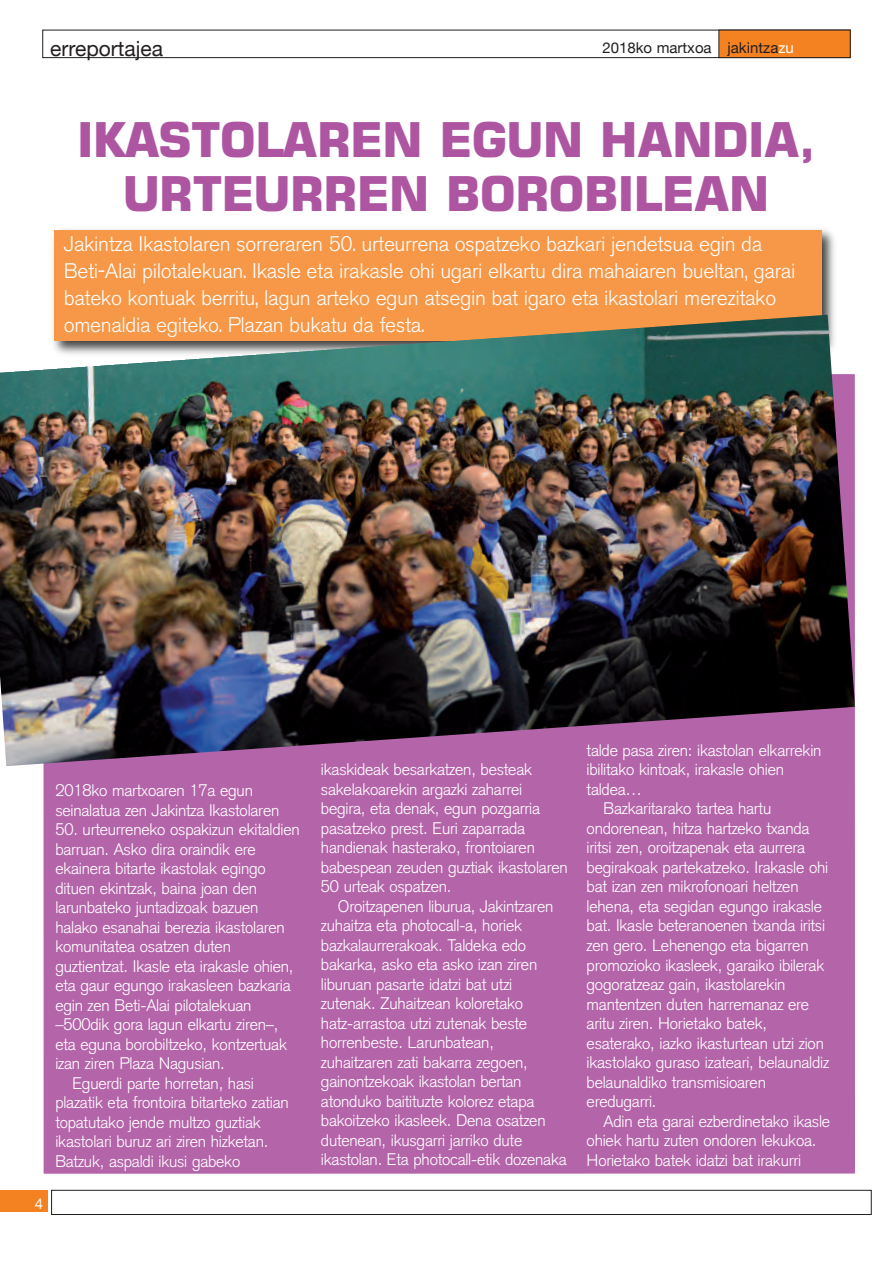
<style>
.page{position:relative;width:893px;height:1263px;background:#fff}
.page>*{position:absolute;margin:0;border:0;box-sizing:border-box;transform-origin:0 0}
.t1{font:700 48px/54px "Square 721 BT";letter-spacing:-.02em;color:#ad55a1;text-align:center}
.t2{font:300 21px/27px "Akzidenz Grotesk BE";letter-spacing:-.015em;color:#fff}
.t3{font:21px "Helvetica Neue";color:#231f20}
.t4{font:300 16.5px/19.5px "Akzidenz Grotesk";letter-spacing:-.01em;color:#fff}
.t5{font:15px "Helvetica Neue";color:#231f20}
.t6{font:15px "Helvetica Neue";color:#fff}
.s1{color:#fff}
</style>
<div class="page">
<div style="left:43px;top:30px;width:807px;height:28px;border:1px solid #231f20"></div>
<div style="left:719px;top:30px;width:131px;height:28px;background:#f58220"></div>
<div style="left:719px;top:30px;width:131px;height:28px;border:1px solid #231f20"></div>
<div style="left:0;top:1191px;width:48px;height:21px;background:#f58220"></div>
<div style="left:51px;top:1190px;width:820px;height:25px;border:1px solid #231f20"></div>
<div style="left:43px;top:374px;width:812px;height:800px;background:#b464a9"></div>
<img style="left:53px;top:229px;width:782px;height:86px">
<div style="left:54px;top:230px;width:767px;height:111px;background:#f79848"></div>
<img style="left:0;top:315px;width:855px;height:451px">
<p class="t3" style="left:50px;top:36px;width:114px">erreportajea</p>
<p class="t5" style="left:602px;top:39px;width:193px">2018ko martxoa jakintza<span class="s1">zu</span></p>
<h1 class="t1" style="left:77px;top:117px;width:741px">IKASTOLAREN EGUN HANDIA,<br>URTEURREN BOROBILEAN</h1>
<p class="t2" style="left:64px;top:232px;width:733px">Jakintza Ikastolaren sorreraren 50. urteurrena ospatzeko bazkari jendetsua egin da Beti-Alai pilotalekuan. Ikasle eta irakasle ohi ugari elkartu dira mahaiaren bueltan, garai bateko kontuak berritu, lagun arteko egun atsegin bat igaro eta ikastolari merezitako omenaldia egiteko. Plazan bukatu da festa.</p>
<p class="t6" style="left:35px;top:1194px;width:10px">4</p>
<p class="t4" style="left:55px;top:781px;width:225px">2018ko martxoaren 17a egun seinalatua zen Jakintza Ikastolaren</p>
<p class="t4" style="left:55px;top:820px;width:246px">50. urteurreneko ospakizun ekitaldien</p>
<p class="t4" style="left:55px;top:839px;width:202px">barruan. Asko dira oraindik ere</p>
<p class="t4" style="left:55px;top:859px;width:212px">ekainera bitarte ikastolak egingo</p>
<p class="t4" style="left:55px;top:878px;width:203px">dituen ekintzak, baina joan den</p>
<p class="t4" style="left:55px;top:898px;width:205px">larunbateko juntadizoak bazuen</p>
<p class="t4" style="left:55px;top:917px;width:231px">halako esanahai berezia ikastolaren</p>
<p class="t4" style="left:55px;top:937px;width:177px">komunitatea osatzen duten</p>
<p class="t4" style="left:55px;top:956px;width:240px">guztientzat. Ikasle eta irakasle ohien,</p>
<p class="t4" style="left:55px;top:976px;width:237px">eta gaur egungo irakasleen bazkaria</p>
<p class="t4" style="left:55px;top:995px;width:198px">egin zen Beti-Alai pilotalekuan</p>
<p class="t4" style="left:55px;top:1015px;width:225px">–500dik gora lagun elkartu ziren–,</p>
<p class="t4" style="left:55px;top:1034px;width:233px">eta eguna borobiltzeko, kontzertuak</p>
<p class="t4" style="left:55px;top:1054px;width:171px">izan ziren Plaza Nagusian.</p>
<p class="t4" style="left:72px;top:1073px;width:183px">Eguerdi parte horretan, hasi</p>
<p class="t4" style="left:55px;top:1093px;width:235px">plazatik eta frontoira bitarteko zatian</p>
<p class="t4" style="left:55px;top:1112px;width:207px">topatutako jende multzo guztiak</p>
<p class="t4" style="left:55px;top:1132px;width:214px">ikastolari buruz ari ziren hizketan.</p>
<p class="t4" style="left:55px;top:1151px;width:186px">Batzuk, aspaldi ikusi gabeko</p>
<p class="t4" style="left:321px;top:760px;width:248px">ikaskideak besarkatzen, besteak sakelakoarekin argazki zaharrei begira, eta denak, egun pozgarria pasatzeko prest. Euri zaparrada handienak hasterako, frontoiaren babespean zeuden guztiak ikastolaren<br>50 urteak ospatzen.</p>
<p class="t4" style="left:321px;top:896px;width:247px;text-indent:17px">Oroitzapenen liburua, Jakintzaren zuhaitza eta photocall-a, horiek bazkalaurrerakoak. Taldeka edo bakarka, asko eta asko izan ziren liburuan pasarte idatzi bat utzi zutenak. Zuhaitzean koloretako hatz-arrastoa utzi zutenak beste horrenbeste. Larunbatean, zuhaitzaren zati bakarra zegoen, gainontzekoak ikastolan bertan atonduko baitituzte kolorez etapa bakoitzeko ikasleek. Dena osatzen dutenean, ikusgarri jarriko dute ikastolan. Eta photocall-etik dozenaka</p>
<p class="t4" style="left:587px;top:740px;width:236px">talde pasa ziren: ikastolan elkarrekin</p>
<p class="t4" style="left:587px;top:760px;width:199px">ibilitako kintoak, irakasle ohien</p>
<p class="t4" style="left:587px;top:779px;width:57px">taldea…</p>
<p class="t4" style="left:604px;top:799px;width:169px">Bazkaritarako tartea hartu</p>
<p class="t4" style="left:587px;top:818px;width:224px">ondorenean, hitza hartzeko txanda</p>
<p class="t4" style="left:587px;top:838px;width:220px">iritsi zen, oroitzapenak eta aurrera</p>
<p class="t4" style="left:587px;top:857px;width:243px">begirakoak partekatzeko. Irakasle ohi</p>
<p class="t4" style="left:587px;top:877px;width:213px">bat izan zen mikrofonoari heltzen</p>
<p class="t4" style="left:587px;top:896px;width:237px">lehena, eta segidan egungo irakasle</p>
<p class="t4" style="left:587px;top:916px;width:240px">bat. Ikasle beteranoenen txanda iritsi</p>
<p class="t4" style="left:587px;top:935px;width:223px">zen gero. Lehenengo eta bigarren</p>
<p class="t4" style="left:587px;top:955px;width:239px">promozioko ikasleek, garaiko ibilerak</p>
<p class="t4" style="left:587px;top:974px;width:200px">gogoratzeaz gain, ikastolarekin</p>
<p class="t4" style="left:587px;top:994px;width:224px">mantentzen duten harremanaz ere</p>
<p class="t4" style="left:587px;top:1013px;width:182px">aritu ziren. Horietako batek,</p>
<p class="t4" style="left:587px;top:1033px;width:239px">esaterako, iazko ikasturtean utzi zion</p>
<p class="t4" style="left:587px;top:1052px;width:244px">ikastolako guraso izateari, belaunaldiz</p>
<p class="t4" style="left:587px;top:1072px;width:181px">belaunaldiko transmisioaren</p>
<p class="t4" style="left:587px;top:1091px;width:71px">eredugarri.</p>
<p class="t4" style="left:604px;top:1111px;width:228px">Adin eta garai ezberdinetako ikasle</p>
<p class="t4" style="left:587px;top:1130px;width:231px">ohiek hartu zuten ondoren lekukoa.</p>
<p class="t4" style="left:587px;top:1150px;width:216px">Horietako batek idatzi bat irakurri</p>
</div>
